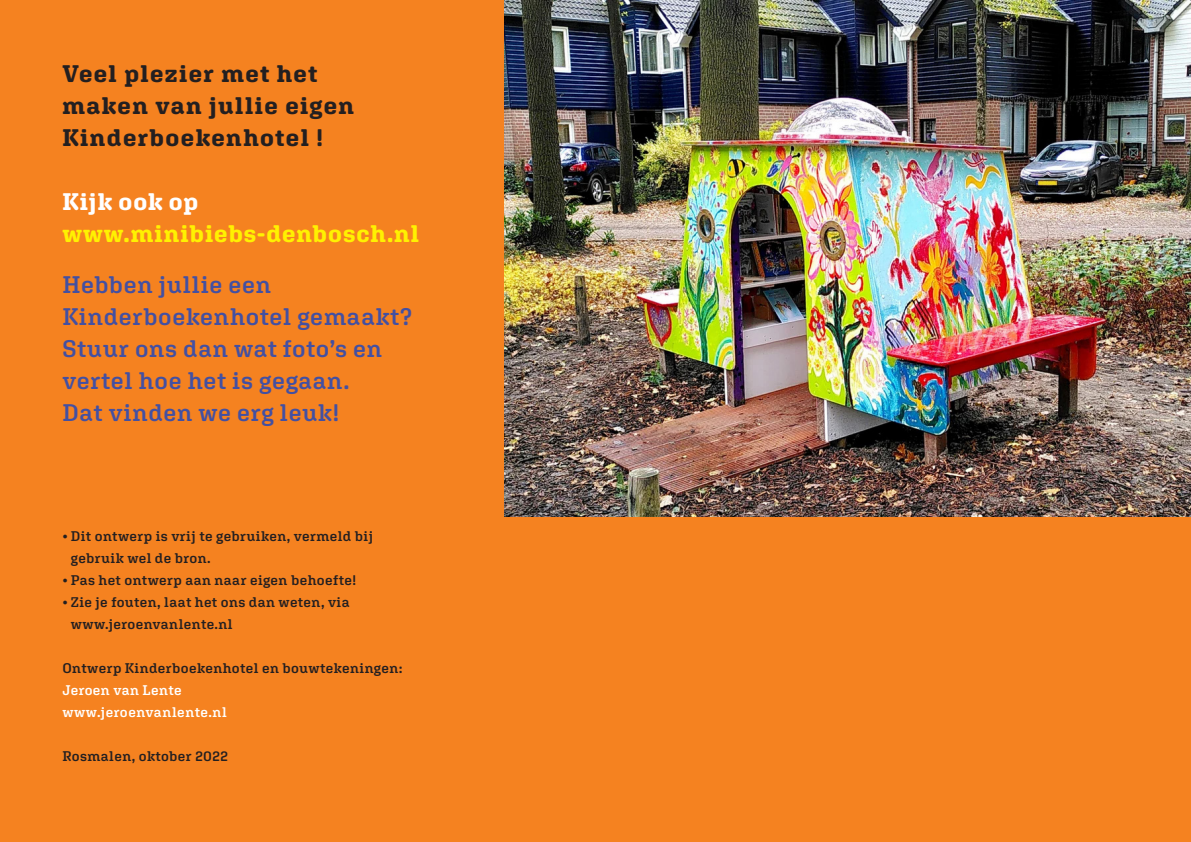
<style>
.page{position:relative;width:1191px;height:842px;background:#f58220}
.page>*{position:absolute;margin:0;border:0;box-sizing:border-box;transform-origin:0 0}
.t1{font:600 24px/32px "Aglet Slab";letter-spacing:.025em;color:#4350a2}
.t2{font:700 24px "Aglet Slab";letter-spacing:.055em;color:#231f20}
.t3{font:700 24px "Aglet Slab";letter-spacing:.04em;color:#fff101}
.t4{font:700 24px "Aglet Slab";letter-spacing:.04em;color:#fff}
.t5{font:600 14px/22px "Aglet Slab";letter-spacing:.03em;color:#231f20}
.t6{font:600 14px "Aglet Slab";letter-spacing:.04em;color:#fff}
.s1{color:#fff}
</style>
<div class="page">
<img style="left:505px;top:0;width:686px;height:517px">
<p class="t2" style="left:62px;top:59px;width:257px">Veel plezier met het</p>
<p class="t2" style="left:62px;top:91px;width:293px">maken van jullie eigen</p>
<p class="t2" style="left:62px;top:123px;width:262px">Kinderboekenhotel !</p>
<p class="t4" style="left:62px;top:187px;width:138px">Kijk ook op</p>
<p class="t3" style="left:62px;top:219px;width:358px">www.minibiebs-denbosch.nl</p>
<p class="t1" style="left:62px;top:268px;width:351px">Hebben jullie een<br>Kinderboekenhotel gemaakt?</p>
<p class="t1" style="left:62px;top:332px;width:321px">Stuur ons dan wat foto’s en vertel hoe het is gegaan.</p>
<p class="t1" style="left:62px;top:396px;width:278px">Dat vinden we erg leuk!</p>
<p class="t5" style="left:71px;top:524px;width:304px;text-indent:-9px">• Dit ontwerp is vrij te gebruiken, vermeld bij gebruik wel de bron.</p>
<p class="t5" style="left:62px;top:568px;width:295px">• Pas het ontwerp aan naar eigen behoefte!</p>
<p class="t5" style="left:62px;top:590px;width:289px">• Zie je fouten, laat het ons dan weten, via</p>
<p class="t5" style="left:71px;top:612px;width:163px">www.jeroenvanlente.nl</p>
<p class="t5" style="left:62px;top:656px;width:342px">Ontwerp Kinderboekenhotel en bouwtekeningen:<br><span class="s1">Jeroen van Lente</span></p>
<p class="t6" style="left:62px;top:703px;width:166px">www.jeroenvanlente.nl</p>
<p class="t5" style="left:62px;top:744px;width:167px">Rosmalen, oktober 2022</p>
</div>
